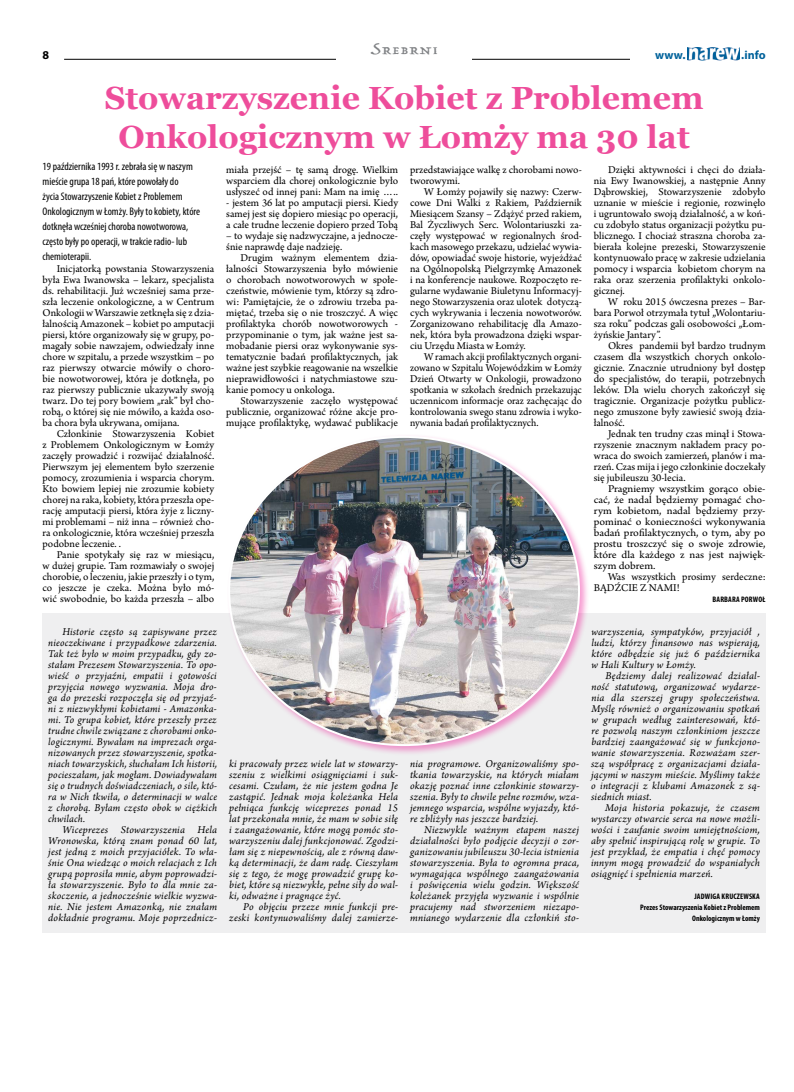
<style>
.page{position:relative;width:794px;height:1092px;background:#fff}
.page>*{position:absolute;margin:0;border:0;box-sizing:border-box;transform-origin:0 0}
.t1{font:700 32px/39px "Georgia";color:#ee4d9b;text-align:center}
.t2{font:700 12px "Myriad Pro";color:#00629b}
.t3{font:12px "Trattatello";letter-spacing:.11em;color:#808285;scale:1.2 1}
.t4{font:700 12px "Myriad Pro";color:#000}
.t5{font:11px/11px "Arno Pro";color:#000;text-align:justify}
.t6{font:italic 11px/11px "Arno Pro";letter-spacing:.02em;color:#000;text-align:justify}
.t7{font:11px/11px "Arno Pro";color:#000;text-align:justify;scale:.96 1}
.t8{font:condensed 11px/15px "Myriad Pro";color:#000}
.t9{font:11px/11px "Arno Pro";color:#000;text-align:justify;scale:1.06 1}
.t10{font:700 condensed 8px/11px "Myriad Pro";color:#000;text-align:right}
.t11{font:700 condensed 8px "Myriad Pro";letter-spacing:.02em;color:#000}
</style>
<div class="page">
<hr style="left:64px;top:59px;width:701px;height:1px;background:#000">
<div style="left:630px;top:51px;width:135px;height:18px;background:#fff"></div>
<img style="left:687px;top:47px;width:52px;height:13px">
<div style="left:336px;top:45px;width:136px;height:18px;background:#fff"></div>
<div style="left:43px;top:613px;width:722px;height:319px;background:#efeff0"></div>
<div style="left:226px;top:434px;width:364px;height:322px;background:#ec008c;opacity:.4"></div>
<img style="left:229px;top:437px;width:350px;height:308px">
<p class="t3" style="left:371px;top:43px;width:57px">SREBRNI</p>
<p class="t4" style="left:43px;top:48px;width:8px">8</p>
<p class="t2" style="left:655px;top:47px;width:32px">www.</p>
<p class="t2" style="left:741px;top:47px;width:26px">.info</p>
<h1 class="t1" style="left:105px;top:77px;width:600px">Stowarzyszenie Kobiet z Problemem<br>Onkologicznym w Łomży ma 30 lat</h1>
<p class="t8" style="left:43px;top:159px;width:159px">19 października 1993 r. zebrała się w naszym mieście grupa 18 pań, które powołały do<br>życia Stowarzyszenie Kobiet z Problemem Onkologicznym w Łomży. Były to kobiety, które dotknęła wcześniej choroba nowotworowa, często były po operacji, w trakcie radio- lub chemioterapii.</p>
<p class="t5" style="left:43px;top:263px;width:173px;text-indent:14px">Inicjatorką powstania Stowarzyszenia była Ewa Iwanowska – lekarz, specjalista ds. rehabilitacji. Już wcześniej sama prze&shy;szła leczenie onkologiczne, a w Centrum Onkologii w Warszawie zetknęła się z dzia&shy;łalnością Amazonek – kobiet po amputacji piersi, które organizowały się w grupy, po&shy;magały sobie nawzajem, odwiedzały inne chore w szpitalu, a przede wszystkim – po raz pierwszy otwarcie mówiły o choro&shy;bie nowotworowej, która je dotknęła, po raz pierwszy publicznie ukazywały swoją twarz. Do tej pory bowiem „rak” był cho&shy;robą, o której się nie mówiło, a każda oso&shy;ba chora była ukrywana, omijana.</p>
<p class="t5" style="left:43px;top:428px;width:173px;text-indent:14px">Członkinie Stowarzyszenia Kobiet z Problemem Onkologicznym w Łomży zaczęły prowadzić i rozwijać działalność.<br>Pierwszym jej elementem było szerzenie pomocy, zrozumienia i wsparcia chorym.<br>Kto bowiem lepiej nie zrozumie kobiety chorej na raka, kobiety, która przeszła ope&shy;rację amputacji piersi, która żyje z liczny&shy;mi problemami – niż inna – również cho&shy;ra onkologicznie, która wcześniej przeszła podobne leczenie. .</p>
<p class="t5" style="left:43px;top:549px;width:173px;text-indent:14px">Panie spotykały się raz w miesiącu, w dużej grupie. Tam rozmawiały o swojej chorobie, o leczeniu, jakie przeszły i o tym, co jeszcze je czeka. Można było mó&shy;wić swobodnie, bo każda przeszła – albo</p>
<p class="t5" style="left:226px;top:164px;width:173px">miała przejść – tę samą drogę. Wielkim wsparciem dla chorej onkologicznie było usłyszeć od innej pani: Mam na imię …..</p>
<p class="t5" style="left:226px;top:197px;width:173px">- jestem 36 lat po amputacji piersi. Kiedy samej jest się dopiero miesiąc po operacji, a całe trudne leczenie dopiero przed Tobą</p>
<p class="t5" style="left:226px;top:230px;width:173px">– to wydaje się nadzwyczajne, a jednocze&shy;śnie naprawdę daje nadzieję.</p>
<p class="t5" style="left:226px;top:252px;width:173px;text-indent:14px">Drugim ważnym elementem dzia&shy;łalności Stowarzyszenia było mówienie o chorobach nowotworowych w społe&shy;czeństwie, mówienie tym, którzy są zdro&shy;wi: Pamiętajcie, że o zdrowiu trzeba pa&shy;miętać, trzeba się o nie troszczyć. A więc profilaktyka chorób nowotworowych - przypominanie o tym, jak ważne jest sa&shy;mobadanie piersi oraz wykonywanie sys&shy;tematycznie badań profilaktycznych, jak ważne jest szybkie reagowanie na wszelkie nieprawidłowości i natychmiastowe szu&shy;kanie pomocy u onkologa.</p>
<p class="t5" style="left:226px;top:395px;width:173px;text-indent:14px">Stowarzyszenie zaczęło występować publicznie, organizować różne akcje pro&shy;mujące profilaktykę, wydawać publikacje</p>
<p class="t6" style="left:48px;top:626px;width:170px;text-indent:14px">Historie często są zapisywane przez nieoczekiwane i przypadkowe zdarzenia.<br>Tak też było w moim przypadku, gdy zo&shy;stałam Prezesem Stowarzyszenia. To opo&shy;wieść o przyjaźni, empatii i gotowości przyjęcia nowego wyzwania. Moja dro&shy;ga do prezeski rozpoczęła się od przyjaź&shy;ni z niezwykłymi kobietami - Amazonka&shy;mi. To grupa kobiet, które przeszły przez trudne chwile związane z chorobami onko&shy;logicznymi. Bywałam na imprezach orga&shy;nizowanych przez stowarzyszenie, spotka&shy;niach towarzyskich, słuchałam Ich historii, pocieszałam, jak mogłam. Dowiadywałam się o trudnych doświadczeniach, o sile, któ&shy;ra w Nich tkwiła, o determinacji w walce z chorobą. Byłam często obok w ciężkich chwilach.</p>
<p class="t6" style="left:48px;top:824px;width:170px;text-indent:14px">Wiceprezes Stowarzyszenia Hela Wronowska, którą znam ponad 60 lat, jest jedną z moich przyjaciółek. To wła&shy;śnie Ona wiedząc o moich relacjach z Ich grupą poprosiła mnie, abym poprowadzi&shy;ła stowarzyszenie. Było to dla mnie za&shy;skoczenie, a jednocześnie wielkie wyzwa&shy;nie. Nie jestem Amazonką, nie znałam dokładnie programu. Moje poprzednicz-</p>
<p class="t6" style="left:229px;top:758px;width:170px">ki pracowały przez wiele lat w stowarzy&shy;szeniu z wielkimi osiągnięciami i suk&shy;cesami. Czułam, że nie jestem godna Je zastąpić. Jednak moja koleżanka Hela pełniąca funkcję wiceprezes ponad 15 lat przekonała mnie, że mam w sobie siłę i zaangażowanie, które mogą pomóc sto&shy;warzyszeniu dalej funkcjonować. Zgodzi&shy;łam się z niepewnością, ale z równą daw&shy;ką determinacji, że dam radę. Cieszyłam się z tego, że mogę prowadzić grupę ko&shy;biet, które są niezwykłe, pełne siły do wal&shy;ki, odważne i pragnące żyć.</p>
<p class="t6" style="left:229px;top:901px;width:170px;text-align:right">Po objęciu przeze mnie funkcji pre&shy;zeski kontynuowaliśmy dalej zamierze-</p>
<p class="t5" style="left:410px;top:164px;width:173px">przedstawiające walkę z chorobami nowo&shy;tworowymi.</p>
<p class="t5" style="left:410px;top:186px;width:173px;text-indent:14px">W Łomży pojawiły się nazwy: Czerw&shy;cowe Dni Walki z Rakiem, Październik Miesiącem Szansy – Zdążyć przed rakiem, Bal Życzliwych Serc. Wolontariuszki za&shy;częły występować w regionalnych środ&shy;kach masowego przekazu, udzielać wywia&shy;dów, opowiadać swoje historie, wyjeżdżać na Ogólnopolską Pielgrzymkę Amazonek i na konferencje naukowe. Rozpoczęto re&shy;gularne wydawanie Biuletynu Informacyj&shy;nego Stowarzyszenia oraz ulotek dotyczą&shy;cych wykrywania i leczenia nowotworów.<br>Zorganizowano rehabilitację dla Amazo&shy;nek, która była prowadzona dzięki wspar&shy;ciu Urzędu Miasta w Łomży.</p>
<p class="t7" style="left:410px;top:351px;width:180px;text-indent:14px">W ramach akcji profilaktycznych organi&shy;zowano w Szpitalu Wojewódzkim w Łomży Dzień Otwarty w Onkologii, prowadzono spotkania w szkołach średnich przekazując uczennicom informacje oraz zachęcając do kontrolowania swego stanu zdrowia i wyko&shy;nywania badań profilaktycznych.</p>
<p class="t5" style="left:594px;top:164px;width:173px;text-indent:14px">Dzięki aktywności i chęci do działa&shy;nia Ewy Iwanowskiej, a następnie Anny Dąbrowskiej, Stowarzyszenie zdobyło uznanie w mieście i regionie, rozwinęło i ugruntowało swoją działalność, a w koń&shy;cu zdobyło status organizacji pożytku pu&shy;blicznego. I chociaż straszna choroba za&shy;bierała kolejne prezeski, Stowarzyszenie kontynuowało pracę w zakresie udzielania pomocy i wsparcia kobietom chorym na raka oraz szerzenia profilaktyki onkolo&shy;gicznej.</p>
<p class="t5" style="left:594px;top:296px;width:173px;text-indent:14px">W roku 2015 ówczesna prezes – Bar&shy;bara Porwoł otrzymała tytuł „Wolontariu&shy;sza roku” podczas gali osobowości „Łom&shy;żyńskie Jantary”.</p>
<p class="t5" style="left:594px;top:340px;width:173px;text-indent:14px">Okres pandemii był bardzo trudnym czasem dla wszystkich chorych onkolo&shy;gicznie. Znacznie utrudniony był dostęp do specjalistów, do terapii, potrzebnych leków. Dla wielu chorych zakończył się tragicznie. Organizacje pożytku publicz&shy;nego zmuszone były zawiesić swoją dzia&shy;łalność.</p>
<p class="t5" style="left:594px;top:428px;width:173px;text-indent:14px">Jednak ten trudny czas minął i Stowa&shy;rzyszenie znacznym nakładem pracy po&shy;wraca do swoich zamierzeń, planów i ma&shy;rzeń. Czas mija i jego członkinie doczekały się jubileuszu 30-lecia.</p>
<p class="t9" style="left:594px;top:483px;width:163px;text-indent:14px">Pragniemy wszystkim gorąco obie&shy;cać, że nadal będziemy pomagać cho&shy;rym kobietom, nadal będziemy przy&shy;pominać o konieczności wykonywania badań profilaktycznych, o tym, aby po prostu troszczyć się o swoje zdrowie, które dla każdego z nas jest najwięk&shy;szym dobrem.</p>
<p class="t5" style="left:594px;top:571px;width:173px;text-indent:14px">Was wszystkich prosimy serdeczne:<br>BĄDŹCIE Z NAMI!</p>
<p class="t11" style="left:712px;top:594px;width:55px">BARBARA PORWOŁ</p>
<p class="t6" style="left:410px;top:758px;width:170px">nia programowe. Organizowaliśmy spo&shy;tkania towarzyskie, na których miałam okazję poznać inne członkinie stowarzy&shy;szenia. Były to chwile pełne rozmów, wza&shy;jemnego wsparcia, wspólne wyjazdy, któ&shy;re zbliżyły nas jeszcze bardziej.</p>
<p class="t6" style="left:410px;top:824px;width:170px;text-indent:14px">Niezwykle ważnym etapem naszej działalności było podjęcie decyzji o zor&shy;ganizowaniu jubileuszu 30-lecia istnienia stowarzyszenia. Była to ogromna praca, wymagająca wspólnego zaangażowania i poświęcenia wielu godzin. Większość koleżanek przyjęła wyzwanie i wspólnie pracujemy nad stworzeniem niezapo&shy;mnianego wydarzenie dla członkiń sto-</p>
<p class="t6" style="left:591px;top:626px;width:170px">warzyszenia, sympatyków, przyjaciół , ludzi, którzy finansowo nas wspierają, które odbędzie się już 6 października w Hali Kultury w Łomży.</p>
<p class="t6" style="left:591px;top:670px;width:170px;text-indent:15px">Będziemy dalej realizować działal&shy;ność statutową, organizować wydarze&shy;nia dla szerszej grupy społeczeństwa.<br>Myślę również o organizowaniu spotkań w grupach według zainteresowań, któ&shy;re pozwolą naszym członkiniom jeszcze bardziej zaangażować się w funkcjono&shy;wanie stowarzyszenia. Rozważam szer&shy;szą współpracę z organizacjami działa&shy;jącymi w naszym mieście. Myślimy także o integracji z klubami Amazonek z są&shy;siednich miast.</p>
<p class="t6" style="left:591px;top:802px;width:170px;text-indent:14px">Moja historia pokazuje, że czasem wystarczy otwarcie serca na nowe możli&shy;wości i zaufanie swoim umiejętnościom, aby spełnić inspirującą rolę w grupie. To jest przykład, że empatia i chęć pomocy innym mogą prowadzić do wspaniałych osiągnięć i spełnienia marzeń.</p>
<p class="t10" style="left:640px;top:890px;width:121px">JADWIGA KRUCZEWSKA<br>Prezes Stowarzyszenia Kobiet z Problemem<br>Onkologicznym w Łomży</p>
</div>
